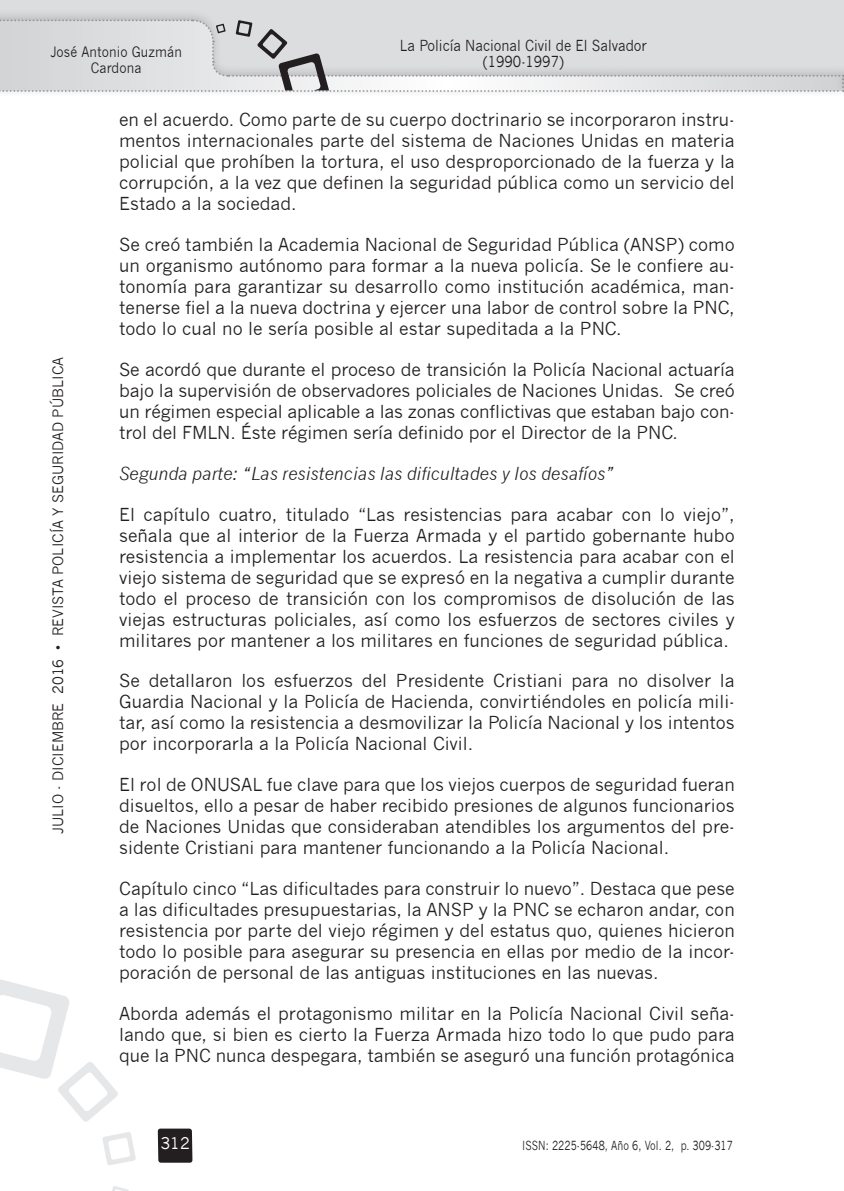
<style>
.page{position:relative;width:844px;height:1191px;background:#fff}
.page>*{position:absolute;margin:0;border:0;box-sizing:border-box;transform-origin:0 0}
.cuerpo_de_texto{font:17.5px/21px "News Gothic";color:#231f20;text-align:justify}
.cuerpo_de_texto-2{font:italic 17.5px "News Gothic";color:#231f20}
.t1{font:15.75px "News Gothic";color:#fff}
.t2{font:14.88px/15.8px "News Gothic";color:#231f20;text-align:center;scale:.9 1}
.t3{font:14px "News Gothic";color:#231f20}
.t4{font:14px/15.8px "News Gothic";color:#231f20;text-align:center;scale:.9 1}
.t5{font:12.25px "News Gothic";letter-spacing:.01em;color:#231f20;scale:.8 1}
</style>
<div class="page">
<div style="left:0;top:0;width:843px;height:90px;background:#dcdddf"></div>
<div style="left:0;top:8px;width:843px;height:90px;background:#231f20;opacity:.2"></div>
<div style="left:835px;top:8px;width:8px;height:90px;background:#231f20;opacity:.2"></div>
<svg style="left:0;top:19px;width:844px;height:73px"></svg>
<svg style="left:102px;top:1132px;width:34px;height:33px"></svg>
<svg style="left:112px;top:1186px;width:17px;height:5px"></svg>
<svg style="left:0;top:979px;width:118px;height:143px"></svg>
<svg style="left:158px;top:1128px;width:34px;height:34px"></svg>
<p class="t4" style="left:50px;top:44px;width:147px">José Antonio Guzmán<br>Cardona</p>
<p class="t2" style="left:400px;top:38px;width:276px">La Policía Nacional Civil de El Salvador (1990-1997)</p>
<p class="t3" style="left:50px;top:834px;width:478px;rotate:-90deg">JULIO - DICIEMBRE 2016 • REVISTA POLICÍA Y SEGURIDAD PÚBLICA</p>
<p class="cuerpo_de_texto" style="left:119px;top:109px;width:617px">en el acuerdo. Como parte de su cuerpo doctrinario se incorporaron instru&shy;mentos internacionales parte del sistema de Naciones Unidas en materia policial que prohíben la tortura, el uso desproporcionado de la fuerza y la corrupción, a la vez que definen la seguridad pública como un servicio del Estado a la sociedad.</p>
<p class="cuerpo_de_texto" style="left:119px;top:234px;width:617px">Se creó también la Academia Nacional de Seguridad Pública (ANSP) como un organismo autónomo para formar a la nueva policía. Se le confiere au&shy;tonomía para garantizar su desarrollo como institución académica, man&shy;tenerse fiel a la nueva doctrina y ejercer una labor de control sobre la PNC, todo lo cual no le sería posible al estar supeditada a la PNC.</p>
<p class="cuerpo_de_texto" style="left:119px;top:359px;width:617px">Se acordó que durante el proceso de transición la Policía Nacional actuaría bajo la supervisión de observadores policiales de Naciones Unidas. Se creó un régimen especial aplicable a las zonas conflictivas que estaban bajo con&shy;trol del FMLN. Éste régimen sería definido por el Director de la PNC.</p>
<p class="cuerpo_de_texto-2" style="left:119px;top:463px;width:496px">Segunda parte: “Las resistencias las dificultades y los desafíos”</p>
<p class="cuerpo_de_texto" style="left:119px;top:504px;width:617px">El capítulo cuatro, titulado “Las resistencias para acabar con lo viejo”, señala que al interior de la Fuerza Armada y el partido gobernante hubo resistencia a implementar los acuerdos. La resistencia para acabar con el viejo sistema de seguridad que se expresó en la negativa a cumplir durante todo el proceso de transición con los compromisos de disolución de las viejas estructuras policiales, así como los esfuerzos de sectores civiles y militares por mantener a los militares en funciones de seguridad pública.</p>
<p class="cuerpo_de_texto" style="left:119px;top:670px;width:617px">Se detallaron los esfuerzos del Presidente Cristiani para no disolver la Guardia Nacional y la Policía de Hacienda, convirtiéndoles en policía mili&shy;tar, así como la resistencia a desmovilizar la Policía Nacional y los intentos por incorporarla a la Policía Nacional Civil.</p>
<p class="cuerpo_de_texto" style="left:119px;top:774px;width:617px">El rol de ONUSAL fue clave para que los viejos cuerpos de seguridad fueran disueltos, ello a pesar de haber recibido presiones de algunos funcionarios de Naciones Unidas que consideraban atendibles los argumentos del pre&shy;sidente Cristiani para mantener funcionando a la Policía Nacional.</p>
<p class="cuerpo_de_texto" style="left:119px;top:878px;width:617px">Capítulo cinco “Las dificultades para construir lo nuevo”. Destaca que pese a las dificultades presupuestarias, la ANSP y la PNC se echaron andar, con resistencia por parte del viejo régimen y del estatus quo, quienes hicieron todo lo posible para asegurar su presencia en ellas por medio de la incor&shy;poración de personal de las antiguas instituciones en las nuevas.</p>
<p class="cuerpo_de_texto" style="left:119px;top:1003px;width:617px">Aborda además el protagonismo militar en la Policía Nacional Civil seña&shy;lando que, si bien es cierto la Fuerza Armada hizo todo lo que pudo para que la PNC nunca despegara, también se aseguró una función protagónica</p>
<p class="t1" style="left:160px;top:1134px;width:31px">312</p>
<p class="t5" style="left:522px;top:1138px;width:265px">ISSN: 2225-5648, Año 6, Vol. 2, p. 309-317</p>
</div>
